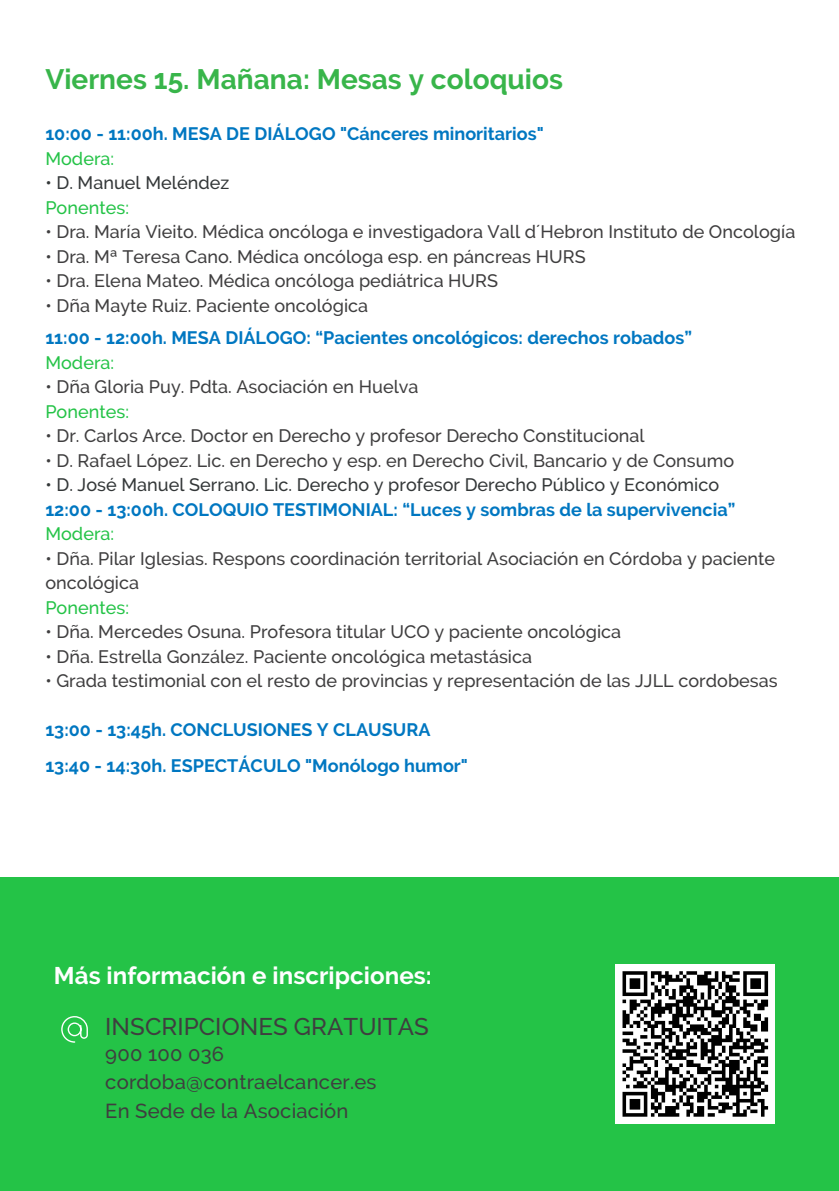
<style>
.page{position:relative;width:839px;height:1191px;background:#fff}
.page>*{position:absolute;margin:0;border:0;box-sizing:border-box;transform-origin:0 0}
.t1{font:700 28px "Raleway";color:#38b54a}
.t2{font:700 24px "Raleway";letter-spacing:.005em;color:#fff}
.t3{font:500 24px "Raleway";letter-spacing:.005em;color:#3f3e3f}
.t4{font:500 20.2px "Raleway";letter-spacing:.01em;color:#3f3e3f}
.t5{font:500 18px/24.4px "Raleway";color:#3f3e3f}
.t6{font:700 18px "Raleway";color:#0077c1}
.t7{font:500 18px "Raleway";color:#333738}
.t8{font:500 18px "Raleway";color:#24c347}
</style>
<div class="page">
<div style="left:0;top:877px;width:838px;height:313px;background:#24c347"></div>
<svg style="left:61px;top:1016px;width:27px;height:27px"></svg>
<div style="left:615px;top:964px;width:160px;height:160px;background:#fff"></div>
<svg style="left:622px;top:971px;width:147px;height:146px"></svg>
<p class="t1" style="left:45px;top:63px;width:519px">Viernes 15. Mañana: Mesas y coloquios</p>
<p class="t6" style="left:45px;top:123px;width:500px">10:00 - 11:00h. MESA DE DIÁLOGO "Cánceres minoritarios"</p>
<p class="t8" style="left:45px;top:148px;width:70px">Modera:</p>
<p class="t7" style="left:45px;top:172px;width:185px">• D. Manuel Meléndez</p>
<p class="t8" style="left:45px;top:197px;width:85px">Ponentes:</p>
<p class="t5" style="left:45px;top:220px;width:751px">• Dra. María Vieito. Médica oncóloga e investigadora Vall d´Hebron Instituto de Oncología</p>
<p class="t5" style="left:45px;top:244px;width:541px">• Dra. Mª Teresa Cano. Médica oncóloga esp. en páncreas HURS</p>
<p class="t5" style="left:45px;top:269px;width:454px">• Dra. Elena Mateo. Médica oncóloga pediátrica HURS</p>
<p class="t5" style="left:45px;top:293px;width:324px">• Dña Mayte Ruiz. Paciente oncológica</p>
<p class="t6" style="left:45px;top:328px;width:648px">11:00 - 12:00h. MESA DIÁLOGO: “Pacientes oncológicos: derechos robados”</p>
<p class="t8" style="left:45px;top:352px;width:70px">Modera:</p>
<p class="t5" style="left:45px;top:375px;width:374px">• Dña Gloria Puy. Pdta. Asociación en Huelva</p>
<p class="t8" style="left:45px;top:401px;width:85px">Ponentes:</p>
<p class="t5" style="left:45px;top:424px;width:600px">• Dr. Carlos Arce. Doctor en Derecho y profesor Derecho Constitucional</p>
<p class="t5" style="left:45px;top:448px;width:690px">• D. Rafael López. Lic. en Derecho y esp. en Derecho Civil, Bancario y de Consumo</p>
<p class="t7" style="left:45px;top:475px;width:675px">• D. José Manuel Serrano. Lic. Derecho y profesor Derecho Público y Económico</p>
<p class="t6" style="left:45px;top:499px;width:691px">12:00 - 13:00h. COLOQUIO TESTIMONIAL: “Luces y sombras de la supervivencia”</p>
<p class="t8" style="left:45px;top:524px;width:70px">Modera:</p>
<p class="t5" style="left:45px;top:546px;width:731px">• Dña. Pilar Iglesias. Respons coordinación territorial Asociación en Córdoba y paciente oncológica</p>
<p class="t8" style="left:45px;top:597px;width:85px">Ponentes:</p>
<p class="t5" style="left:45px;top:620px;width:577px">• Dña. Mercedes Osuna. Profesora titular UCO y paciente oncológica</p>
<p class="t5" style="left:45px;top:644px;width:488px">• Dña. Estrella González. Paciente oncológica metastásica</p>
<p class="t5" style="left:45px;top:669px;width:733px">• Grada testimonial con el resto de provincias y representación de las JJLL cordobesas</p>
<p class="t6" style="left:45px;top:720px;width:386px">13:00 - 13:45h. CONCLUSIONES Y CLAUSURA</p>
<p class="t6" style="left:45px;top:755px;width:424px">13:40 - 14:30h. ESPECTÁCULO "Monólogo humor"</p>
<p class="t2" style="left:54px;top:961px;width:379px">Más información e inscripciones:</p>
<p class="t3" style="left:105px;top:1012px;width:325px">INSCRIPCIONES GRATUITAS</p>
<p class="t4" style="left:105px;top:1042px;width:120px">900 100 036</p>
<p class="t4" style="left:105px;top:1070px;width:273px">cordoba@contraelcancer.es</p>
<p class="t4" style="left:105px;top:1099px;width:245px">En Sede de la Asociación</p>
</div>
